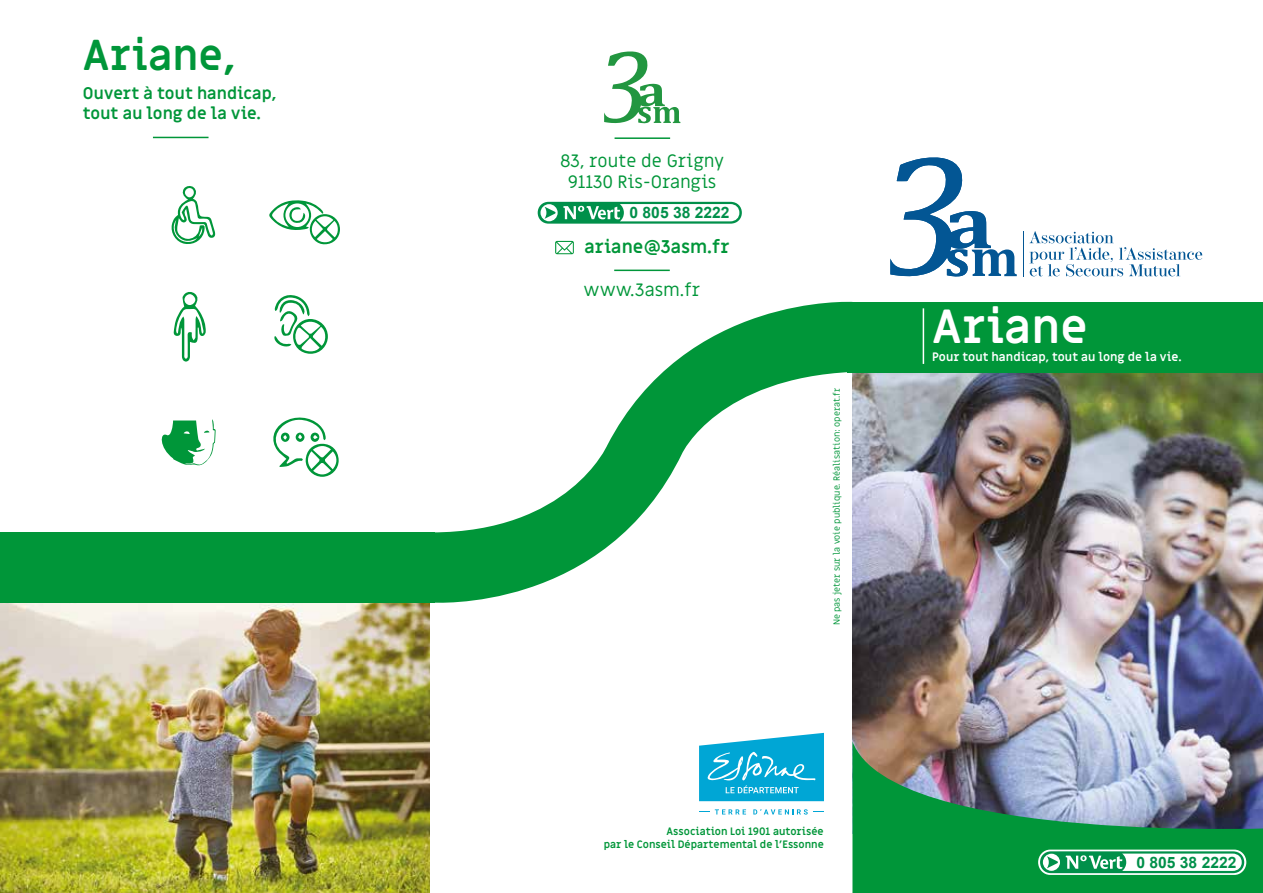
<style>
.page{position:relative;width:1263px;height:893px;background:#fff}
.page>*{position:absolute;margin:0;border:0;box-sizing:border-box;transform-origin:0 0}
.t1{font:700 46.5px "Miriam Libre";letter-spacing:.005em;color:#fff}
.t2{font:700 42px "Miriam Libre";letter-spacing:.005em;color:#009639}
.t3{font:18px/21.6px "Miriam Libre";color:#009639;text-align:center}
.t4{font:700 18px "Miriam Libre";color:#009639}
.t5{font:700 16.5px/19.8px "Miriam Libre";color:#009639}
.t6{font:700 15.6px "Arial";color:#00904a}
.t7{font:700 12px "Miriam Libre";color:#fff}
.t8{font:700 10.5px/12.6px "Miriam Libre";color:#009639;text-align:right}
.t9{font:9px "Miriam Libre";color:#009639}
</style>
<div class="page">
<img style="left:0;top:602px;width:430px;height:291px">
<img style="left:852px;top:372px;width:411px;height:369px">
<div style="left:848px;top:302px;width:415px;height:70px;background:#009639"></div>
<img style="left:852px;top:741px;width:411px;height:152px">
<hr style="left:923px;top:308px;width:1px;height:56px;background:#fff">
<hr style="left:614px;top:137px;width:56px;height:2px;background:#009639">
<hr style="left:153px;top:137px;width:56px;height:1px;background:#009639">
<hr style="left:614px;top:270px;width:56px;height:1px;background:#009639">
<svg style="left:555px;top:241px;width:19px;height:13px"></svg>
<svg style="left:715px;top:809px;width:31px;height:5px"></svg>
<svg style="left:753px;top:809px;width:71px;height:6px"></svg>
<svg style="left:699px;top:733px;width:125px;height:68px;background:#2fb6dc"></svg>
<svg style="left:171px;top:186px;width:45px;height:58px"></svg>
<svg style="left:269px;top:200px;width:71px;height:45px"></svg>
<svg style="left:273px;top:417px;width:66px;height:60px"></svg>
<svg style="left:274px;top:295px;width:54px;height:59px"></svg>
<svg style="left:174px;top:292px;width:32px;height:70px"></svg>
<svg style="left:161px;top:419px;width:55px;height:47px"></svg>
<svg style="left:1038px;top:850px;width:208px;height:25px"></svg>
<svg style="left:1040px;top:851px;width:204px;height:22px"></svg>
<div style="left:1043px;top:854px;width:17px;height:17px;background:#fff;border-radius:50%"></div>
<svg style="left:1047px;top:856px;width:11px;height:12px"></svg>
<svg style="left:1065px;top:854px;width:177px;height:17px"></svg>
<svg style="left:536px;top:200px;width:208px;height:25px"></svg>
<svg style="left:538px;top:202px;width:204px;height:22px"></svg>
<svg style="left:540px;top:204px;width:18px;height:17px"></svg>
<svg style="left:545px;top:207px;width:10px;height:12px"></svg>
<svg style="left:563px;top:204px;width:176px;height:17px"></svg>
<svg style="left:431px;top:301px;width:421px;height:302px"></svg>
<hr style="left:1023px;top:231px;width:1px;height:45px;background:#035694">
<svg style="left:890px;top:157px;width:127px;height:120px"></svg>
<svg style="left:1029px;top:231px;width:173px;height:45px"></svg>
<svg style="left:604px;top:51px;width:76px;height:73px"></svg>
<div style="left:0;top:532px;width:434px;height:70px;background:#009639"></div>
<h2 class="t2" style="left:83px;top:30px;width:154px">Ariane,</h2>
<h3 class="t5" style="left:83px;top:84px;width:195px">Ouvert à tout handicap, tout au long de la vie.</h3>
<h3 class="t3" style="left:560px;top:150px;width:166px">83, route de Grigny<br>91130 Ris-Orangis</h3>
<h3 class="t6" style="left:629px;top:203px;width:102px">0 805 38 2222</h3>
<h3 class="t4" style="left:585px;top:236px;width:146px">ariane@3asm.fr</h3>
<h3 class="t3" style="left:584px;top:280px;width:118px">www.3asm.fr</h3>
<p class="t9" style="left:831px;top:625px;width:239px;rotate:-90deg">Ne pas jeter sur la voie publique. Réalisation: operat.fr</p>
<p class="t8" style="left:604px;top:825px;width:222px">Association Loi 1901 autorisée<br>par le Conseil Départemental de l’Essonne</p>
<h1 class="t1" style="left:932px;top:298px;width:157px">Ariane</h1>
<p class="t7" style="left:932px;top:350px;width:251px">Pour tout handicap, tout au long de la vie.</p>
<h3 class="t6" style="left:1136px;top:852px;width:102px">0 805 38 2222</h3>
</div>
